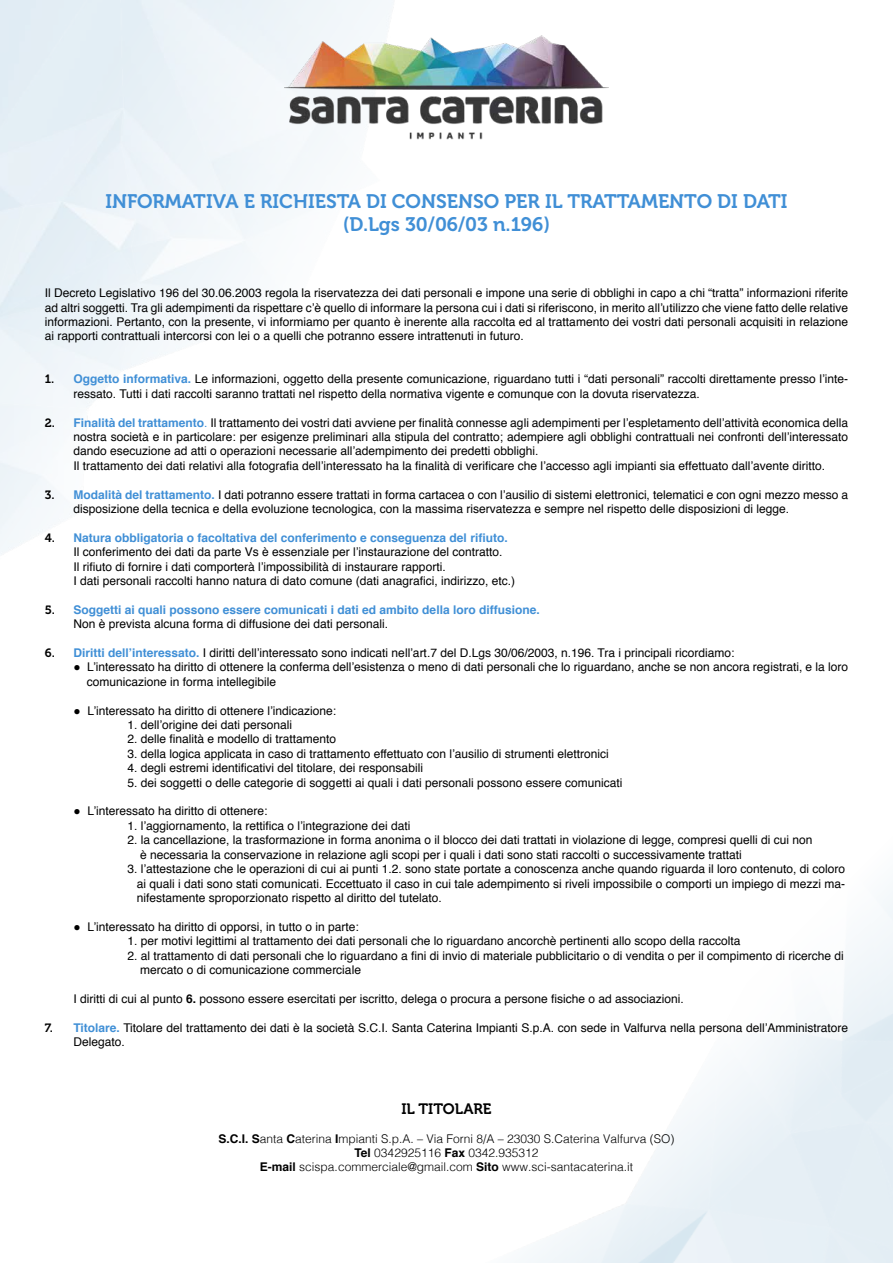
<style>
.page{position:relative;width:893px;height:1263px;background:#fff}
.page>*{position:absolute;margin:0;border:0;box-sizing:border-box;transform-origin:0 0}
.t1{font:19.5px/23.4px "Museo 700";color:#408fd6;text-align:center}
.t2{font:15px "Museo 700";color:#000}
.t3{font:12px/14.4px "Helvetica";color:#000}
.t4{font:300 12px/14.4px "Helvetica";color:#000;text-align:center}
.t5{font:700 12px "Helvetica";color:#408fd6}
.t6{font:12px "Museo 700";color:#000}
.s1{font-weight:700;color:#408fd6}
.s2{color:#408fd6}
.s3{font-weight:700}
</style>
<div class="page">
<img style="left:284px;top:34px;width:324px;height:112px">
<h1 class="t1" style="left:105px;top:190px;width:684px">INFORMATIVA E RICHIESTA DI CONSENSO PER IL TRATTAMENTO DI DATI (D.Lgs 30/06/03 n.196)</h1>
<p class="t3" style="left:45px;top:286px;width:805px;text-align:justify">Il Decreto Legislativo 196 del 30.06.2003 regola la riservatezza dei dati personali e impone una serie di obblighi in capo a chi “tratta” informazioni riferite ad altri soggetti. Tra gli adempimenti da rispettare c’è quello di informare la persona cui i dati si riferiscono, in merito all’utilizzo che viene fatto delle relative informazioni. Pertanto, con la presente, vi informiamo per quanto è inerente alla raccolta ed al trattamento dei vostri dati personali acquisiti in relazione ai rapporti contrattuali intercorsi con lei o a quelli che potranno essere intrattenuti in futuro.</p>
<p class="t6" style="left:45px;top:373px;width:11px">1.</p>
<p class="t6" style="left:45px;top:416px;width:12px">2.</p>
<p class="t6" style="left:45px;top:488px;width:11px">3.</p>
<p class="t6" style="left:45px;top:531px;width:12px">4.</p>
<p class="t6" style="left:45px;top:603px;width:12px">5.</p>
<p class="t6" style="left:45px;top:646px;width:12px">6.</p>
<p class="t6" style="left:45px;top:1021px;width:10px">7.</p>
<p class="t3" style="left:74px;top:372px;width:776px"><span class="s1">Oggetto informativa.</span> Le informazioni, oggetto della presente comunicazione, riguardano tutti i “dati personali” raccolti direttamente presso l’inte&shy;ressato. Tutti i dati raccolti saranno trattati nel rispetto della normativa vigente e comunque con la dovuta riservatezza.</p>
<p class="t3" style="left:74px;top:416px;width:776px"><span class="s1">Finalità del trattamento</span><span class="s2">.</span> Il trattamento dei vostri dati avviene per finalità connesse agli adempimenti per l’espletamento dell’attività economica della nostra società e in particolare: per esigenze preliminari alla stipula del contratto; adempiere agli obblighi contrattuali nei confronti dell’interessato dando esecuzione ad atti o operazioni necessarie all’adempimento dei predetti obblighi.<br>Il trattamento dei dati relativi alla fotografia dell’interessato ha la finalità di verificare che l’accesso agli impianti sia effettuato dall’avente diritto.</p>
<p class="t3" style="left:74px;top:488px;width:776px"><span class="s1">Modalità del trattamento.</span> I dati potranno essere trattati in forma cartacea o con l’ausilio di sistemi elettronici, telematici e con ogni mezzo messo a disposizione della tecnica e della evoluzione tecnologica, con la massima riservatezza e sempre nel rispetto delle disposizioni di legge.</p>
<p class="t5" style="left:74px;top:528px;width:436px">Natura obbligatoria o facoltativa del conferimento e conseguenza del rifiuto.</p>
<p class="t3" style="left:74px;top:545px;width:443px">Il conferimento dei dati da parte Vs è essenziale per l’instaurazione del contratto.<br>Il rifiuto di fornire i dati comporterà l’impossibilità di instaurare rapporti.<br>I dati personali raccolti hanno natura di dato comune (dati anagrafici, indirizzo, etc.)</p>
<p class="t5" style="left:74px;top:600px;width:468px">Soggetti ai quali possono essere comunicati i dati ed ambito della loro diffusione.</p>
<p class="t3" style="left:74px;top:617px;width:316px">Non è prevista alcuna forma di diffusione dei dati personali.</p>
<p class="t3" style="left:74px;top:646px;width:662px"><span class="s1">Diritti dell’interessato.</span> I diritti dell’interessato sono indicati nell’art.7 del D.Lgs 30/06/2003, n.196. Tra i principali ricordiamo:</p>
<p class="t3" style="left:87px;top:660px;width:763px;text-indent:-13px">● L’interessato ha diritto di ottenere la conferma dell’esistenza o meno di dati personali che lo riguardano, anche se non ancora registrati, e la loro comunicazione in forma intellegibile</p>
<p class="t3" style="left:74px;top:704px;width:264px">● L’interessato ha diritto di ottenere l’indicazione:</p>
<p class="t3" style="left:128px;top:718px;width:166px">1. dell’origine dei dati personali</p>
<p class="t3" style="left:128px;top:732px;width:210px">2. delle finalità e modello di trattamento</p>
<p class="t3" style="left:128px;top:747px;width:483px">3. della logica applicata in caso di trattamento effettuato con l’ausilio di strumenti elettronici</p>
<p class="t3" style="left:128px;top:761px;width:297px">4. degli estremi identificativi del titolare, dei responsabili</p>
<p class="t3" style="left:128px;top:776px;width:496px">5. dei soggetti o delle categorie di soggetti ai quali i dati personali possono essere comunicati</p>
<p class="t3" style="left:74px;top:804px;width:196px">● L’interessato ha diritto di ottenere:</p>
<p class="t3" style="left:128px;top:819px;width:284px">1. l’aggiornamento, la rettifica o l’integrazione dei dati</p>
<p class="t3" style="left:140px;top:833px;width:674px;text-indent:-13px">2. la cancellazione, la trasformazione in forma anonima o il blocco dei dati trattati in violazione di legge, compresi quelli di cui non è necessaria la conservazione in relazione agli scopi per i quali i dati sono stati raccolti o successivamente trattati</p>
<p class="t3" style="left:137px;top:862px;width:710px;text-align:justify;text-indent:-9px">3. l’attestazione che le operazioni di cui ai punti 1.2. sono state portate a conoscenza anche quando riguarda il loro contenuto, di coloro ai quali i dati sono stati comunicati. Eccettuato il caso in cui tale adempimento si riveli impossibile o comporti un impiego di mezzi ma&shy;nifestamente sproporzionato rispetto al diritto del tutelato.</p>
<p class="t3" style="left:74px;top:920px;width:287px">● L’interessato ha diritto di opporsi, in tutto o in parte:</p>
<p class="t3" style="left:128px;top:934px;width:614px">1. per motivi legittimi al trattamento dei dati personali che lo riguardano ancorchè pertinenti allo scopo della raccolta</p>
<p class="t3" style="left:140px;top:948px;width:705px;text-indent:-13px">2. al trattamento di dati personali che lo riguardano a fini di invio di materiale pubblicitario o di vendita o per il compimento di ricerche di mercato o di comunicazione commerciale</p>
<p class="t3" style="left:74px;top:992px;width:612px">I diritti di cui al punto <span class="s3">6.</span> possono essere esercitati per iscritto, delega o procura a persone fisiche o ad associazioni.</p>
<p class="t3" style="left:74px;top:1020px;width:776px"><span class="s1">Titolare.</span> Titolare del trattamento dei dati è la società S.C.I. Santa Caterina Impianti S.p.A. con sede in Valfurva nella persona dell’Amministratore<br>Delegato.</p>
<p class="t2" style="left:401px;top:1100px;width:92px">IL TITOLARE</p>
<p class="t4" style="left:218px;top:1130px;width:458px"><span class="s3">S.C.I. S</span>anta <span class="s3">C</span>aterina <span class="s3">I</span>mpianti S.p.A. – Via Forni 8/A – 23030 S.Caterina Valfurva (SO)<br><span class="s3">Tel</span> 0342925116 <span class="s3">Fax</span> 0342.935312<br><span class="s3">E-mail</span> scispa.commerciale@gmail.com <span class="s3">Sito</span> www.sci-santacaterina.it</p>
</div>
